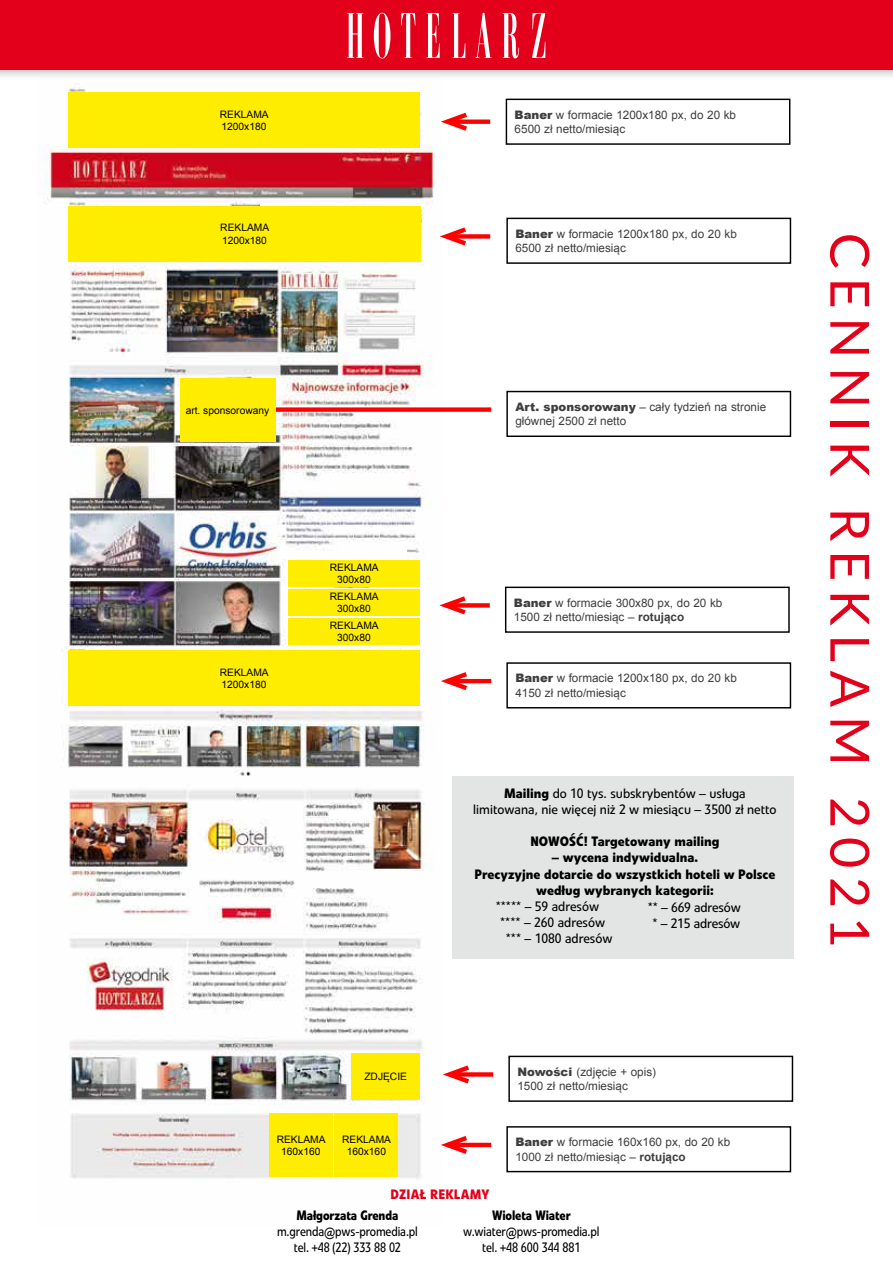
<style>
.page{position:relative;width:893px;height:1263px;background:#fff}
.page>*{position:absolute;margin:0;border:0;box-sizing:border-box;transform-origin:0 0}
.t1{font:54px "Lato";letter-spacing:.16em;color:#e2001a}
.t2{font:13.5px/16.2px "Linotype Veto Pl";color:#000;text-align:center}
.t3{font:700 13.5px/16.2px "Linotype Veto Pl";color:#000;text-align:center}
.t4{font:13.5px/16.2px "Linotype Veto Pl";color:#000;text-align:center;scale:.9 1}
.t5{font:700 13.5px "Linotype Veto Pl";color:#000;scale:.9 1}
.t6{font:700 13.5px "Linotype Veto Pl";letter-spacing:.015em;color:#e2001a}
.t7{font:11.7px/14.7px "Arial";color:#3e3d40}
.t8{font:10.2px/12.3px "Arial";color:#000;text-align:center}
.s1{font-weight:900}
.s2{font-weight:700}
</style>
<div class="page">
<img style="left:39px;top:84px;width:395px;height:1095px">
<div style="left:0;top:0;width:893px;height:81px;background:#000;opacity:.24"></div>
<div style="left:0;top:0;width:893px;height:70px;background:#e2001a"></div>
<div style="left:506px;top:218px;width:285px;height:46px;border:1px solid #000"></div>
<div style="left:506px;top:99px;width:284px;height:46px;border:1px solid #000"></div>
<div style="left:506px;top:391px;width:285px;height:46px;border:1px solid #000"></div>
<div style="left:213px;top:407px;width:278px;height:5px;background:#f00"></div>
<div style="left:68px;top:92px;width:352px;height:56px;background:#ffed00"></div>
<div style="left:446px;top:234px;width:44px;height:5px;background:#f00"></div>
<svg style="left:433px;top:224px;width:38px;height:25px"></svg>
<div style="left:447px;top:119px;width:43px;height:5px;background:#f00"></div>
<svg style="left:441px;top:112px;width:31px;height:19px"></svg>
<svg style="left:347px;top:13px;width:16px;height:45px"></svg>
<svg style="left:374px;top:13px;width:16px;height:46px"></svg>
<svg style="left:401px;top:13px;width:14px;height:45px"></svg>
<svg style="left:427px;top:13px;width:13px;height:45px"></svg>
<svg style="left:453px;top:13px;width:12px;height:45px"></svg>
<svg style="left:475px;top:13px;width:16px;height:45px"></svg>
<svg style="left:503px;top:13px;width:16px;height:45px"></svg>
<svg style="left:532px;top:13px;width:13px;height:45px"></svg>
<div style="left:452px;top:777px;width:341px;height:182px;background:#e3e4e4"></div>
<div style="left:506px;top:662px;width:285px;height:46px;border:1px solid #000"></div>
<hr style="left:447px;top:679px;width:44px;height:4px;background:#f00">
<svg style="left:441px;top:672px;width:31px;height:18px"></svg>
<div style="left:508px;top:1056px;width:285px;height:46px;border:1px solid #000"></div>
<div style="left:449px;top:1072px;width:44px;height:5px;background:#f00"></div>
<svg style="left:443px;top:1065px;width:31px;height:19px"></svg>
<div style="left:506px;top:1126px;width:285px;height:46px;border:1px solid #000"></div>
<hr style="left:447px;top:1143px;width:44px;height:4px;background:#f00">
<svg style="left:441px;top:1136px;width:31px;height:18px"></svg>
<div style="left:505px;top:587px;width:285px;height:46px;border:1px solid #000"></div>
<div style="left:446px;top:603px;width:44px;height:5px;background:#f00"></div>
<svg style="left:433px;top:593px;width:37px;height:25px"></svg>
<div style="left:68px;top:206px;width:353px;height:55px;background:#ffed00"></div>
<div style="left:288px;top:560px;width:132px;height:27px;background:#ffed00"></div>
<div style="left:68px;top:651px;width:352px;height:55px;background:#ffed00"></div>
<div style="left:180px;top:378px;width:95px;height:64px;background:#ffed00"></div>
<div style="left:351px;top:1053px;width:69px;height:47px;background:#ffed00"></div>
<div style="left:269px;top:1113px;width:64px;height:64px;background:#ffed00"></div>
<div style="left:288px;top:589px;width:132px;height:26px;background:#ffed00"></div>
<div style="left:288px;top:618px;width:132px;height:26px;background:#ffed00"></div>
<div style="left:334px;top:1113px;width:64px;height:64px;background:#ffed00"></div>
<p class="t8" style="left:220px;top:108px;width:50px;text-align:left">REKLAMA<br>1200x180</p>
<p class="t7" style="left:515px;top:107px;width:223px"><span class="s1">Baner</span> w formacie 1200x180 px, do 20 kb<br>6500 zł netto/miesiąc</p>
<p class="t8" style="left:220px;top:222px;width:50px;text-align:left">REKLAMA<br>1200x180</p>
<p class="t8" style="left:186px;top:404px;width:85px">art. sponsorowany</p>
<p class="t8" style="left:220px;top:666px;width:50px;text-align:left">REKLAMA<br>1200x180</p>
<p class="t8" style="left:330px;top:561px;width:50px">REKLAMA<br>300x80</p>
<p class="t8" style="left:330px;top:590px;width:50px">REKLAMA<br>300x80</p>
<p class="t8" style="left:330px;top:619px;width:50px">REKLAMA<br>300x80</p>
<p class="t7" style="left:515px;top:226px;width:223px"><span class="s1">Baner</span> w formacie 1200x180 px, do 20 kb</p>
<p class="t7" style="left:515px;top:241px;width:112px">6500 zł netto/miesiąc</p>
<p class="t7" style="left:515px;top:399px;width:252px"><span class="s1">Art. sponsorowany</span> – cały tydzień na stronie głównej 2500 zł netto</p>
<p class="t7" style="left:514px;top:595px;width:210px"><span class="s1">Baner</span> w formacie 300x80 px, do 20 kb<br>1500 zł netto/miesiąc – <span class="s2">rotująco</span></p>
<p class="t7" style="left:515px;top:671px;width:223px"><span class="s1">Baner</span> w formacie 1200x180 px, do 20 kb<br>4150 zł netto/miesiąc</p>
<p class="t2" style="left:473px;top:785px;width:305px"><span class="s2">Mailing</span> do 10 tys. subskrybentów – usługa limitowana, nie więcej niż 2 w miesiącu – 3500 zł netto</p>
<p class="t3" style="left:530px;top:834px;width:191px">NOWOŚĆ! Targetowany mailing</p>
<p class="t3" style="left:474px;top:850px;width:302px">– wycena indywidualna.<br>Precyzyjne dotarcie do wszystkich hoteli w Polsce według wybranych kategorii:</p>
<p class="t2" style="left:496px;top:898px;width:105px">***** – 59 adresów</p>
<p class="t2" style="left:500px;top:915px;width:107px">**** – 260 adresów</p>
<p class="t2" style="left:506px;top:931px;width:108px">*** – 1080 adresów</p>
<p class="t2" style="left:648px;top:899px;width:94px">** – 669 adresów * – 215 adresów</p>
<h1 class="t1" style="left:889px;top:233px;width:717px;rotate:90deg">CENNIK REKLAM 2021</h1>
<p class="t8" style="left:364px;top:1071px;width:44px">ZDJĘCIE</p>
<p class="t7" style="left:517px;top:1064px;width:140px"><span class="s1">Nowości</span> (zdjęcie + opis)<br>1500 zł netto/miesiąc</p>
<p class="t8" style="left:277px;top:1133px;width:50px">REKLAMA<br>160x160</p>
<p class="t8" style="left:342px;top:1133px;width:50px">REKLAMA<br>160x160</p>
<p class="t7" style="left:515px;top:1135px;width:216px"><span class="s1">Baner</span> w formacie 160x160 px, do 20 kb<br>1000 zł netto/miesiąc – <span class="s2">rotująco</span></p>
<p class="t6" style="left:390px;top:1186px;width:101px">dział reklamy</p>
<p class="t5" style="left:296px;top:1207px;width:115px">Małgorzata Grenda</p>
<p class="t4" style="left:277px;top:1223px;width:158px">m.grenda@pws-promedia.pl tel. +48 (22) 333 88 02</p>
<p class="t5" style="left:492px;top:1207px;width:89px">Wioleta Wiater</p>
<p class="t4" style="left:463px;top:1223px;width:153px">w.wiater@pws-promedia.pl tel. +48 600 344 881</p>
</div>
